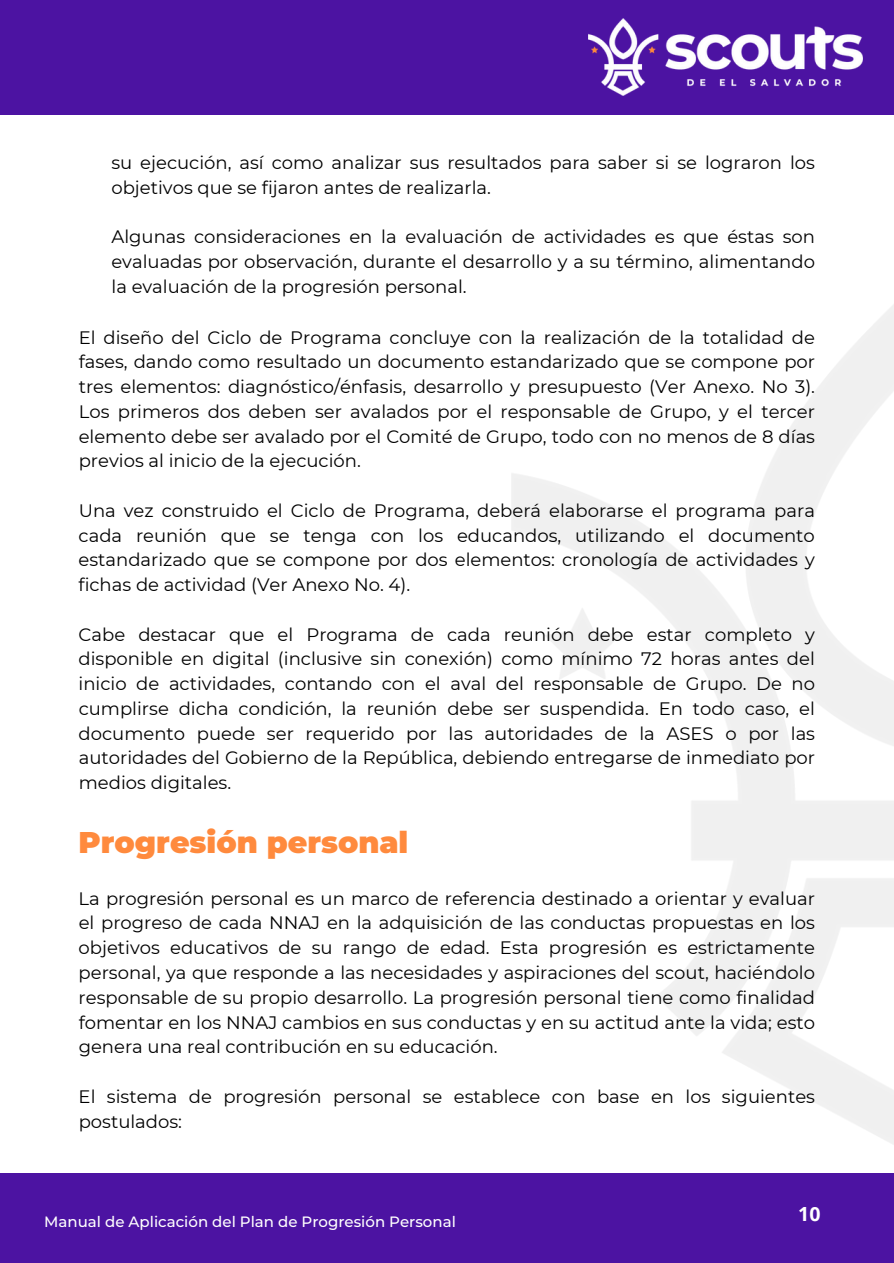
<style>
.page{position:relative;width:894px;height:1263px;background:#fff}
.page>*{position:absolute;margin:0;border:0;box-sizing:border-box;transform-origin:0 0}
.t1{font:900 30px "Montserrat";color:#ff8a3d}
.t2{font:700 19.5px "Open Sans";color:#fff}
.t3{font:18px/24.8px "Montserrat";color:#000;text-align:justify}
.t4{font:500 15px "Montserrat";color:#fff}
</style>
<div class="page">
<img style="left:302px;top:114px;width:591px;height:1030px">
<div style="left:0;top:0;width:893px;height:114px;background:#4c13a2"></div>
<div style="left:0;top:1173px;width:893px;height:90px;background:#4c13a2"></div>
<img style="left:588px;top:19px;width:273px;height:76px">
<p class="t3" style="left:111px;top:150px;width:704px">su ejecución, así como analizar sus resultados para saber si se lograron los objetivos que se fijaron antes de realizarla.</p>
<p class="t3" style="left:111px;top:224px;width:705px">Algunas consideraciones en la evaluación de actividades es que éstas son evaluadas por observación, durante el desarrollo y a su término, alimentando la evaluación de la progresión personal.</p>
<p class="t3" style="left:79px;top:324px;width:737px">El diseño del Ciclo de Programa concluye con la realización de la totalidad de fases, dando como resultado un documento estandarizado que se compone por tres elementos: diagnóstico/énfasis, desarrollo y presupuesto (Ver Anexo. No 3).<br>Los primeros dos deben ser avalados por el responsable de Grupo, y el tercer elemento debe ser avalado por el Comité de Grupo, todo con no menos de 8 días previos al inicio de la ejecución.</p>
<p class="t3" style="left:78px;top:497px;width:737px">Una vez construido el Ciclo de Programa, deberá elaborarse el programa para cada reunión que se tenga con los educandos, utilizando el documento estandarizado que se compone por dos elementos: cronología de actividades y fichas de actividad (Ver Anexo No. 4).</p>
<p class="t3" style="left:78px;top:621px;width:738px">Cabe destacar que el Programa de cada reunión debe estar completo y disponible en digital (inclusive sin conexión) como mínimo 72 horas antes del inicio de actividades, contando con el aval del responsable de Grupo. De no cumplirse dicha condición, la reunión debe ser suspendida. En todo caso, el documento puede ser requerido por las autoridades de la ASES o por las autoridades del Gobierno de la República, debiendo entregarse de inmediato por medios digitales.</p>
<h1 class="t1" style="left:79px;top:820px;width:331px">Progresión personal</h1>
<p class="t3" style="left:79px;top:885px;width:737px">La progresión personal es un marco de referencia destinado a orientar y evaluar el progreso de cada NNAJ en la adquisición de las conductas propuestas en los objetivos educativos de su rango de edad. Esta progresión es estrictamente personal, ya que responde a las necesidades y aspiraciones del scout, haciéndolo responsable de su propio desarrollo. La progresión personal tiene como finalidad fomentar en los NNAJ cambios en sus conductas y en su actitud ante la vida; esto genera una real contribución en su educación.</p>
<p class="t3" style="left:79px;top:1083px;width:737px">El sistema de progresión personal se establece con base en los siguientes postulados:</p>
<p class="t4" style="left:44px;top:1211px;width:413px">Manual de Aplicación del Plan de Progresión Personal</p>
<p class="t2" style="left:798px;top:1200px;width:24px">10</p>
</div>
